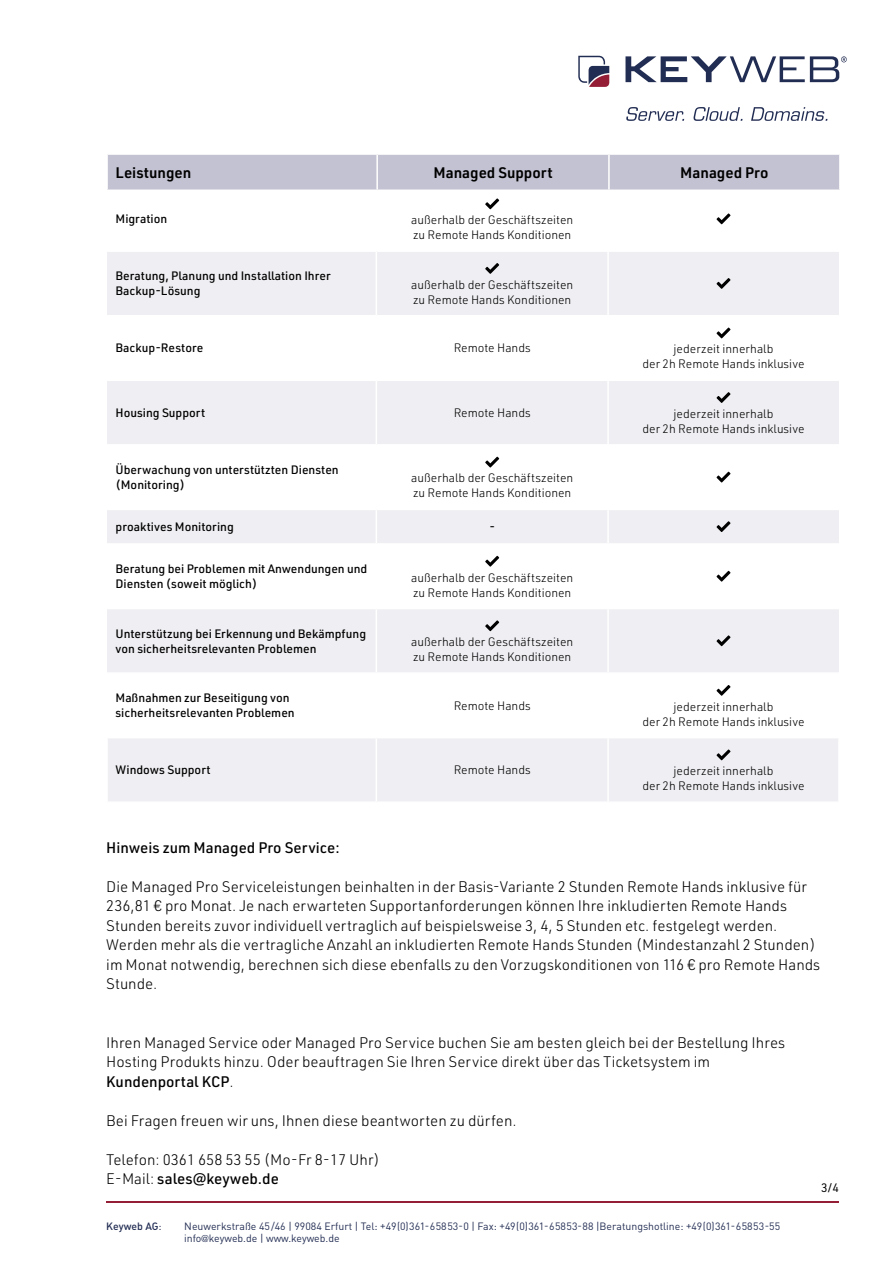
<style>
.page{position:relative;width:893px;height:1263px;background:#fff}
.page>*{position:absolute;margin:0;border:0;box-sizing:border-box;transform-origin:0 0}
.t1{font:300 15px/19.5px "URWDIN";color:#000}
.t2{font:600 15px "URWDIN";color:#000}
.t3{font:500 15px "URWDIN";color:#000}
.t4{font:300 12px/15px "URWDIN";color:#000}
.t5{font:500 12px/15px "URWDIN";color:#000}
.t6{font:12px "URWDIN";color:#000}
.t7{font:10.5px/12.6px "DIN";color:#222d53}
.t8{font:10.5px "DIN Medium Alternate";letter-spacing:-.005em;color:#222d53}
.s1{font-weight:500}
.s2{font-family:"DIN Regular Alternate"}
.s3{font-family:"Din 16"}
</style>
<div class="page">
<hr style="left:107px;top:1201px;width:732px;height:1px;background:#941e35">
<svg style="left:578px;top:56px;width:31px;height:31px"></svg>
<svg style="left:626px;top:107px;width:201px;height:14px"></svg>
<svg style="left:625px;top:56px;width:222px;height:26px"></svg>
<svg style="left:107px;top:252px;width:732px;height:549px;fill:#efeff3"></svg>
<hr style="left:376px;top:252px;width:1px;height:63px;background:#fff">
<hr style="left:607px;top:252px;width:2px;height:63px;background:#fff">
<hr style="left:107px;top:315px;width:269px;height:1px;background:#fff">
<hr style="left:376px;top:315px;width:232px;height:1px;background:#fff">
<hr style="left:376px;top:316px;width:1px;height:63px;background:#fff">
<hr style="left:608px;top:315px;width:231px;height:1px;background:#fff">
<hr style="left:607px;top:316px;width:2px;height:63px;background:#fff">
<hr style="left:107px;top:379px;width:269px;height:2px;background:#fff">
<hr style="left:376px;top:379px;width:232px;height:2px;background:#fff">
<hr style="left:376px;top:381px;width:1px;height:63px;background:#fff">
<hr style="left:608px;top:379px;width:231px;height:2px;background:#fff">
<hr style="left:607px;top:381px;width:2px;height:63px;background:#fff">
<hr style="left:107px;top:444px;width:269px;height:2px;background:#fff">
<hr style="left:376px;top:444px;width:232px;height:2px;background:#fff">
<hr style="left:376px;top:446px;width:1px;height:63px;background:#fff">
<hr style="left:608px;top:444px;width:231px;height:2px;background:#fff">
<hr style="left:607px;top:446px;width:2px;height:63px;background:#fff">
<hr style="left:107px;top:509px;width:269px;height:1px;background:#fff">
<hr style="left:376px;top:509px;width:232px;height:1px;background:#fff">
<hr style="left:376px;top:510px;width:1px;height:33px;background:#fff">
<hr style="left:608px;top:509px;width:231px;height:1px;background:#fff">
<hr style="left:607px;top:510px;width:2px;height:33px;background:#fff">
<hr style="left:107px;top:543px;width:269px;height:2px;background:#fff">
<hr style="left:376px;top:543px;width:232px;height:2px;background:#fff">
<hr style="left:376px;top:545px;width:1px;height:63px;background:#fff">
<hr style="left:608px;top:543px;width:231px;height:2px;background:#fff">
<hr style="left:607px;top:545px;width:2px;height:63px;background:#fff">
<hr style="left:107px;top:608px;width:269px;height:1px;background:#fff">
<hr style="left:376px;top:608px;width:232px;height:1px;background:#fff">
<hr style="left:376px;top:609px;width:1px;height:63px;background:#fff">
<hr style="left:608px;top:608px;width:231px;height:1px;background:#fff">
<hr style="left:607px;top:609px;width:2px;height:63px;background:#fff">
<hr style="left:376px;top:674px;width:1px;height:63px;background:#fff">
<hr style="left:607px;top:674px;width:2px;height:63px;background:#fff">
<hr style="left:376px;top:738px;width:1px;height:63px;background:#fff">
<hr style="left:607px;top:738px;width:2px;height:63px;background:#fff">
<hr style="left:106px;top:672px;width:270px;height:2px;background:#fff">
<hr style="left:106px;top:674px;width:2px;height:63px;background:#fff">
<hr style="left:376px;top:672px;width:232px;height:2px;background:#fff">
<hr style="left:608px;top:672px;width:232px;height:2px;background:#fff">
<hr style="left:838px;top:674px;width:2px;height:63px;background:#fff">
<hr style="left:106px;top:737px;width:270px;height:1px;background:#fff">
<hr style="left:106px;top:738px;width:2px;height:63px;background:#fff">
<hr style="left:376px;top:737px;width:232px;height:1px;background:#fff">
<hr style="left:608px;top:737px;width:232px;height:1px;background:#fff">
<hr style="left:838px;top:738px;width:2px;height:63px;background:#fff">
<svg style="left:485px;top:198px;width:14px;height:11px"></svg>
<svg style="left:717px;top:213px;width:13px;height:11px"></svg>
<svg style="left:485px;top:263px;width:14px;height:11px"></svg>
<svg style="left:717px;top:278px;width:13px;height:11px"></svg>
<svg style="left:717px;top:328px;width:13px;height:10px"></svg>
<svg style="left:717px;top:392px;width:13px;height:11px"></svg>
<svg style="left:485px;top:457px;width:14px;height:10px"></svg>
<svg style="left:717px;top:472px;width:13px;height:10px"></svg>
<svg style="left:717px;top:521px;width:13px;height:11px"></svg>
<svg style="left:485px;top:556px;width:14px;height:11px"></svg>
<svg style="left:717px;top:571px;width:13px;height:11px"></svg>
<svg style="left:485px;top:620px;width:14px;height:11px"></svg>
<svg style="left:717px;top:635px;width:13px;height:11px"></svg>
<svg style="left:717px;top:685px;width:13px;height:11px"></svg>
<svg style="left:717px;top:749px;width:13px;height:11px"></svg>
<div style="left:108px;top:155px;width:731px;height:35px;background:#c3c2d2"></div>
<hr style="left:376px;top:155px;width:2px;height:35px;background:#fff">
<hr style="left:608px;top:155px;width:2px;height:35px;background:#fff">
<p class="t2" style="left:116px;top:162px;width:77px">Leistungen</p>
<p class="t2" style="left:433px;top:162px;width:121px">Managed Support</p>
<p class="t2" style="left:680px;top:162px;width:90px">Managed Pro</p>
<p class="t5" style="left:116px;top:211px;width:53px">Migration</p>
<p class="t4" style="left:411px;top:212px;width:164px">außerhalb der Geschäftszeiten zu Remote Hands Konditionen</p>
<p class="t5" style="left:116px;top:268px;width:217px">Beratung, Planung und Installation Ihrer<br>Backup-Lösung</p>
<p class="t4" style="left:411px;top:277px;width:164px">außerhalb der Geschäftszeiten zu Remote Hands Konditionen</p>
<p class="t5" style="left:116px;top:340px;width:89px">Backup-Restore</p>
<p class="t4" style="left:454px;top:340px;width:79px">Remote Hands</p>
<p class="t4" style="left:642px;top:341px;width:164px;text-align:center">jederzeit innerhalb<br>der 2h Remote Hands inklusive</p>
<p class="t5" style="left:116px;top:405px;width:91px">Housing Support</p>
<p class="t4" style="left:454px;top:405px;width:79px">Remote Hands</p>
<p class="t4" style="left:642px;top:406px;width:164px;text-align:center">jederzeit innerhalb<br>der 2h Remote Hands inklusive</p>
<p class="t5" style="left:116px;top:462px;width:225px">Überwachung von unterstützten Diensten (Monitoring)</p>
<p class="t4" style="left:411px;top:470px;width:164px">außerhalb der Geschäftszeiten zu Remote Hands Konditionen</p>
<p class="t5" style="left:116px;top:519px;width:120px">proaktives Monitoring</p>
<p class="t5" style="left:489px;top:519px;width:7px">-</p>
<p class="t5" style="left:116px;top:561px;width:253px">Beratung bei Problemen mit Anwendungen und<br>Diensten (soweit möglich)</p>
<p class="t4" style="left:411px;top:569px;width:164px">außerhalb der Geschäftszeiten zu Remote Hands Konditionen</p>
<p class="t5" style="left:116px;top:625px;width:252px">Unterstützung bei Erkennung und Bekämpfung von sicherheitsrelevanten Problemen</p>
<p class="t4" style="left:411px;top:634px;width:164px">außerhalb der Geschäftszeiten zu Remote Hands Konditionen</p>
<p class="t5" style="left:116px;top:690px;width:181px">Maßnahmen zur Beseitigung von sicherheitsrelevanten Problemen</p>
<p class="t4" style="left:454px;top:697px;width:79px">Remote Hands</p>
<p class="t4" style="left:642px;top:699px;width:164px;text-align:center">jederzeit innerhalb<br>der 2h Remote Hands inklusive</p>
<p class="t5" style="left:116px;top:762px;width:97px">Windows Support</p>
<p class="t4" style="left:454px;top:762px;width:79px">Remote Hands</p>
<p class="t4" style="left:642px;top:763px;width:164px;text-align:center">jederzeit innerhalb<br>der 2h Remote Hands inklusive</p>
<p class="t3" style="left:106px;top:837px;width:235px">Hinweis zum Managed Pro Service:</p>
<p class="t1" style="left:106px;top:876px;width:715px">Die Managed Pro Serviceleistungen beinhalten in der Basis-Variante 2 Stunden Remote Hands inklusive für 236,81 € pro Monat. Je nach erwarteten Supportanforderungen können Ihre inkludierten Remote Hands Stunden bereits zuvor individuell vertraglich auf beispielsweise 3, 4, 5 Stunden etc. festgelegt werden.<br>Werden mehr als die vertragliche Anzahl an inkludierten Remote Hands Stunden (Mindestanzahl 2 Stunden) im Monat notwendig, berechnen sich diese ebenfalls zu den Vorzugskonditionen von 116 € pro Remote Hands Stunde.</p>
<p class="t1" style="left:106px;top:1032px;width:680px">Ihren Managed Service oder Managed Pro Service buchen Sie am besten gleich bei der Bestellung Ihres<br>Hosting Produkts hinzu. Oder beauftragen Sie Ihren Service direkt über das Ticketsystem im<br><span class="s1">Kundenportal KCP</span>.</p>
<p class="t1" style="left:106px;top:1110px;width:412px">Bei Fragen freuen wir uns, Ihnen diese beantworten zu dürfen.</p>
<p class="t1" style="left:106px;top:1149px;width:275px">Telefon: 0361 658 53 55 (Mo-Fr 8-17 Uhr)<br>E-Mail: <span class="s1">sales@keyweb.de</span></p>
<p class="t8" style="left:106px;top:1219px;width:57px">Keyweb AG<span class="s2">:</span></p>
<p class="t7" style="left:184px;top:1219px;width:597px"><span class="s2">Neuwerkstraße</span> 45/46 <span class="s2">|</span> 99084 <span class="s2">Erfurt | Tel:</span> +49(0)361-65853-0 | <span class="s2">Fax:</span> +49(0)361-65853-88 |Beratungshotline: +49(0)361-65853-55 info<span class="s3">@</span>keyweb.de | www.keyweb.de</p>
<p class="t6" style="left:821px;top:1179px;width:19px">3/4</p>
</div>
